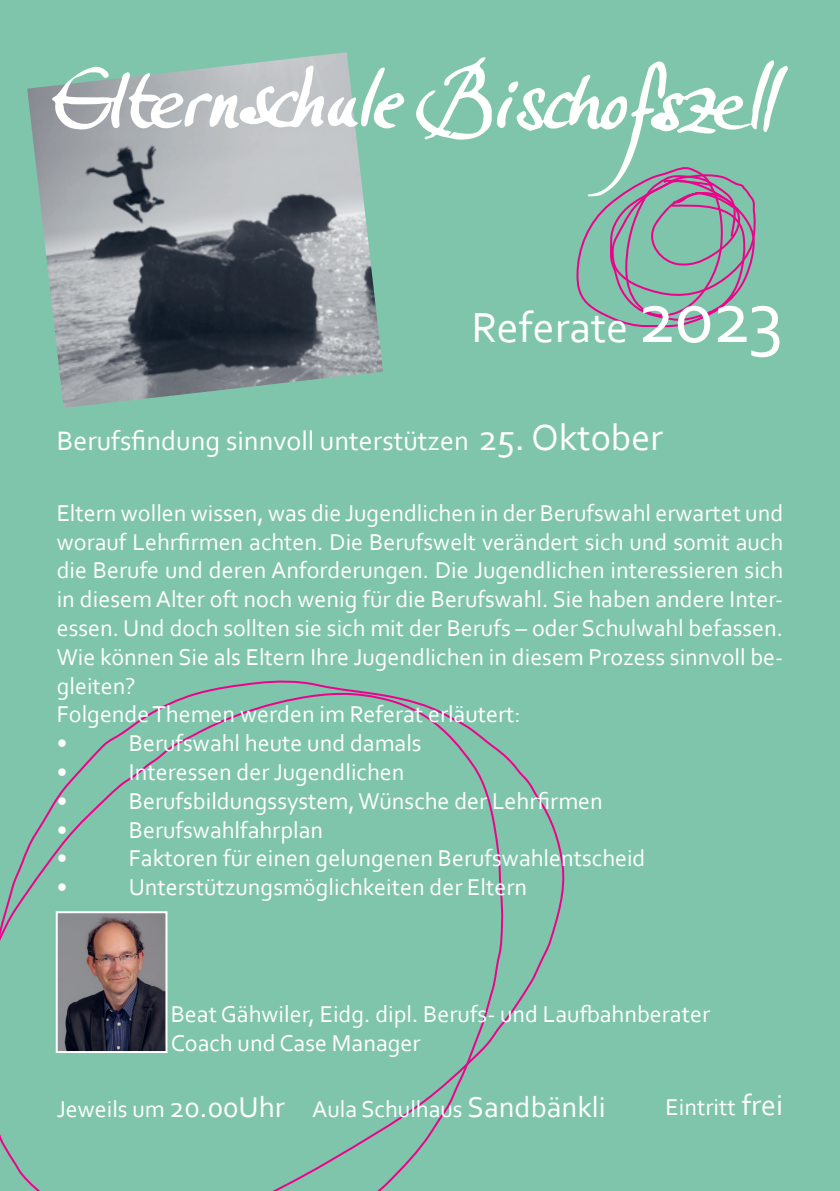
<style>
.page{position:relative;width:840px;height:1191px;background:#fff}
.page>*{position:absolute;margin:0;border:0;box-sizing:border-box;transform-origin:0 0}
.t1{font:44px "Corbel";color:#fff}
.t2{font:28px "Corbel";color:#fff}
.t3{font:24px/28.8px "Corbel";color:#fff}
.s1{font-size:76px}
.s2{font-size:38px}
.s3{font-size:30px}
</style>
<div class="page">
<div style="left:0;top:0;width:839px;height:1191px;background:#7fc5ac"></div>
<svg style="left:0;top:680px;width:565px;height:511px"></svg>
<img style="left:27px;top:52px;width:356px;height:356px">
<svg style="left:52px;top:65px;width:353px;height:66px"></svg>
<svg style="left:416px;top:57px;width:371px;height:271px"></svg>
<img style="left:59px;top:914px;width:105px;height:136px">
<div style="left:56px;top:911px;width:111px;height:142px;border:2px solid #fff"></div>
<h1 class="t1" style="left:471px;top:300px;width:313px">Referate <span class="s1">2023</span></h1>
<p class="t2" style="left:57px;top:423px;width:607px">Berufsfindung sinnvoll unterstützen <span class="s2">25. Oktober</span></p>
<p class="t3" style="left:57px;top:498px;width:727px">Eltern wollen wissen, was die Jugendlichen in der Berufswahl erwartet und worauf Lehrfirmen achten. Die Berufswelt verändert sich und somit auch die Berufe und deren Anforderungen. Die Jugendlichen interessieren sich in diesem Alter oft noch wenig für die Berufswahl. Sie haben andere Inter&shy;essen. Und doch sollten sie sich mit der Berufs – oder Schulwahl befassen.<br>Wie können Sie als Eltern Ihre Jugendlichen in diesem Prozess sinnvoll be&shy;gleiten?<br>Folgende Themen werden im Referat erläutert:<br>•</p>
<p class="t3" style="left:129px;top:728px;width:294px">Berufswahl heute und damals</p>
<p class="t3" style="left:57px;top:757px;width:12px">•</p>
<p class="t3" style="left:129px;top:757px;width:277px">Interessen der Jugendlichen</p>
<p class="t3" style="left:57px;top:786px;width:12px">•</p>
<p class="t3" style="left:129px;top:786px;width:475px">Berufsbildungssystem, Wünsche der Lehrfirmen</p>
<p class="t3" style="left:57px;top:814px;width:12px">•</p>
<p class="t3" style="left:129px;top:814px;width:196px">Berufswahlfahrplan</p>
<p class="t3" style="left:57px;top:843px;width:12px">•</p>
<p class="t3" style="left:129px;top:843px;width:518px">Faktoren für einen gelungenen Berufswahlentscheid</p>
<p class="t3" style="left:57px;top:872px;width:12px">•</p>
<p class="t3" style="left:129px;top:872px;width:399px">Unterstützungsmöglichkeiten der Eltern</p>
<p class="t3" style="left:171px;top:999px;width:540px">Beat Gähwiler, Eidg. dipl. Berufs- und Laufbahnberater<br>Coach und Case Manager</p>
<p class="t3" style="left:57px;top:1094px;width:550px">Jeweils um <span class="s3">20.00Uhr</span> Aula Schulhaus <span class="s3">Sandbänkli</span></p>
<p class="t3" style="left:665px;top:1092px;width:119px">Eintritt <span class="s3">frei</span></p>
</div>
